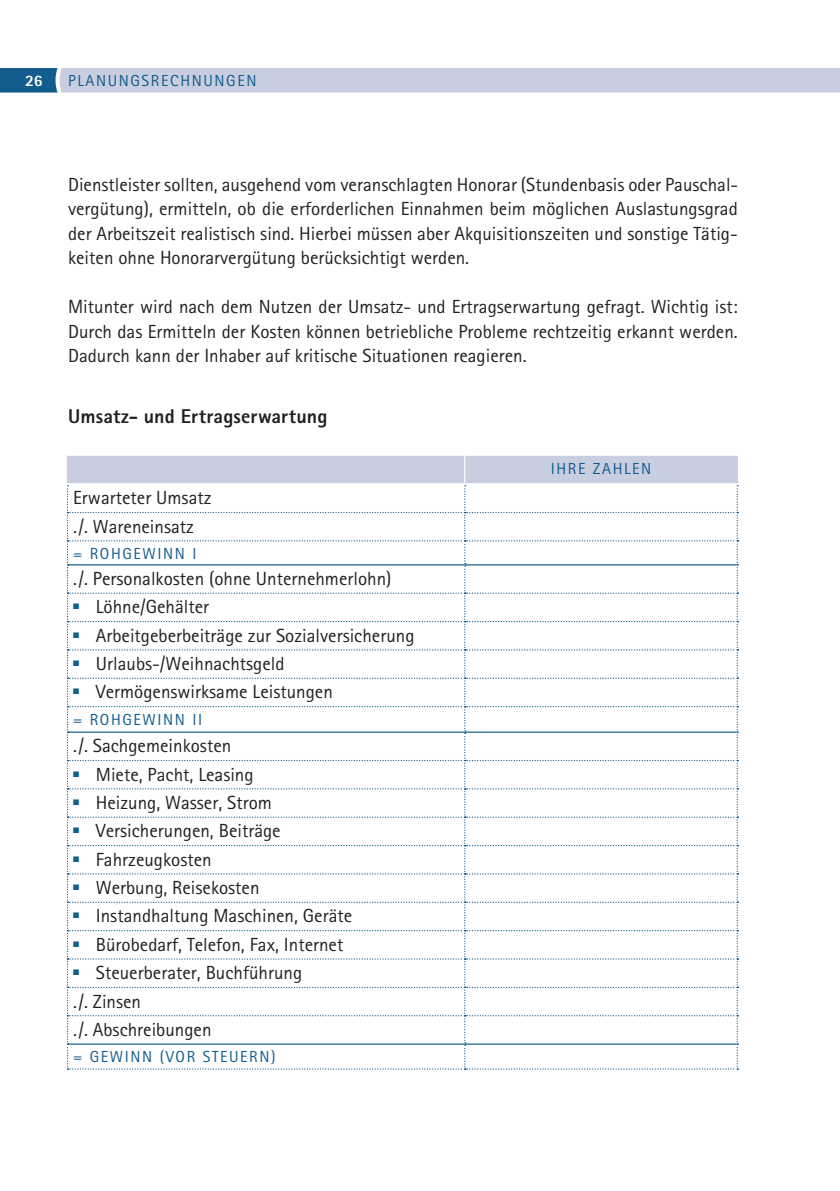
<style>
.page{position:relative;width:840px;height:1191px;background:#fff}
.page>*{position:absolute;margin:0;border:0;box-sizing:border-box;transform-origin:0 0}
.t1{font:800 20px "Rotis Sans Serif";letter-spacing:.005em;color:#231f20}
.t2{font:19px/24.4px "Rotis Sans Serif";color:#231f20;text-align:justify}
.t3{font:16px "Rotis Sans Serif";letter-spacing:.1em;color:#135c8e}
.t4{font:800 16px "Rotis Sans Serif";color:#fff}
</style>
<div class="page">
<svg style="left:0;top:68px;width:839px;height:25px;background:#bdc7db"></svg>
<svg style="left:67px;top:456px;width:670px;height:613px"></svg>
<p class="t4" style="left:25px;top:70px;width:19px">26</p>
<p class="t3" style="left:68px;top:71px;width:190px">PLANUNGSRECHNUNGEN</p>
<p class="t2" style="left:68px;top:172px;width:671px">Dienstleister sollten, ausgehend vom veranschlagten Honorar (Stundenbasis oder Pauschal&shy;vergütung), ermitteln, ob die erforderlichen Einnahmen beim möglichen Auslastungsgrad der Arbeitszeit realistisch sind. Hierbei müssen aber Akquisitionszeiten und sonstige Tätig&shy;keiten ohne Honorarvergütung berücksichtigt werden.</p>
<p class="t2" style="left:68px;top:294px;width:671px">Mitunter wird nach dem Nutzen der Umsatz- und Ertragserwartung gefragt. Wichtig ist:<br>Durch das Ermitteln der Kosten können betriebliche Probleme rechtzeitig erkannt werden.<br>Dadurch kann der Inhaber auf kritische Situationen reagieren.</p>
<p class="t1" style="left:68px;top:404px;width:260px">Umsatz- und Ertragserwartung</p>
<p class="t2" style="left:73px;top:483px;width:140px;line-height:28.4px">Erwarteter Umsatz ./. Wareneinsatz</p>
<p class="t3" style="left:73px;top:544px;width:125px">= ROHGEWINN I</p>
<p class="t2" style="left:73px;top:566px;width:320px">./. Personalkosten (ohne Unternehmerlohn)</p>
<p class="t2" style="left:73px;top:594px;width:137px"><sup>■</sup> Löhne/Gehälter</p>
<p class="t2" style="left:73px;top:623px;width:342px"><sup>■</sup> Arbeitgeberbeiträge zur Sozialversicherung</p>
<p class="t2" style="left:73px;top:651px;width:213px"><sup>■</sup> Urlaubs-/Weihnachtsgeld</p>
<p class="t2" style="left:73px;top:679px;width:261px"><sup>■</sup> Vermögenswirksame Leistungen</p>
<p class="t3" style="left:73px;top:709px;width:130px">= ROHGEWINN II</p>
<p class="t2" style="left:73px;top:733px;width:159px">./. Sachgemeinkosten</p>
<p class="t2" style="left:73px;top:762px;width:182px"><sup>■</sup> Miete, Pacht, Leasing</p>
<p class="t2" style="left:73px;top:790px;width:200px"><sup>■</sup> Heizung, Wasser, Strom</p>
<p class="t2" style="left:73px;top:818px;width:209px"><sup>■</sup> Versicherungen, Beiträge</p>
<p class="t2" style="left:73px;top:847px;width:140px"><sup>■</sup> Fahrzeugkosten</p>
<p class="t2" style="left:73px;top:875px;width:188px"><sup>■</sup> Werbung, Reisekosten</p>
<p class="t2" style="left:73px;top:903px;width:280px"><sup>■</sup> Instandhaltung Maschinen, Geräte</p>
<p class="t2" style="left:73px;top:932px;width:271px"><sup>■</sup> Bürobedarf, Telefon, Fax, Internet</p>
<p class="t2" style="left:73px;top:958px;width:230px;line-height:28.4px;text-align:left"><sup>■</sup> Steuerberater, Buchführung ./. Zinsen<br>./. Abschreibungen</p>
<p class="t3" style="left:73px;top:1047px;width:204px">= GEWINN (VOR STEUERN)</p>
<p class="t3" style="left:550px;top:459px;width:102px">IHRE ZAHLEN</p>
</div>
